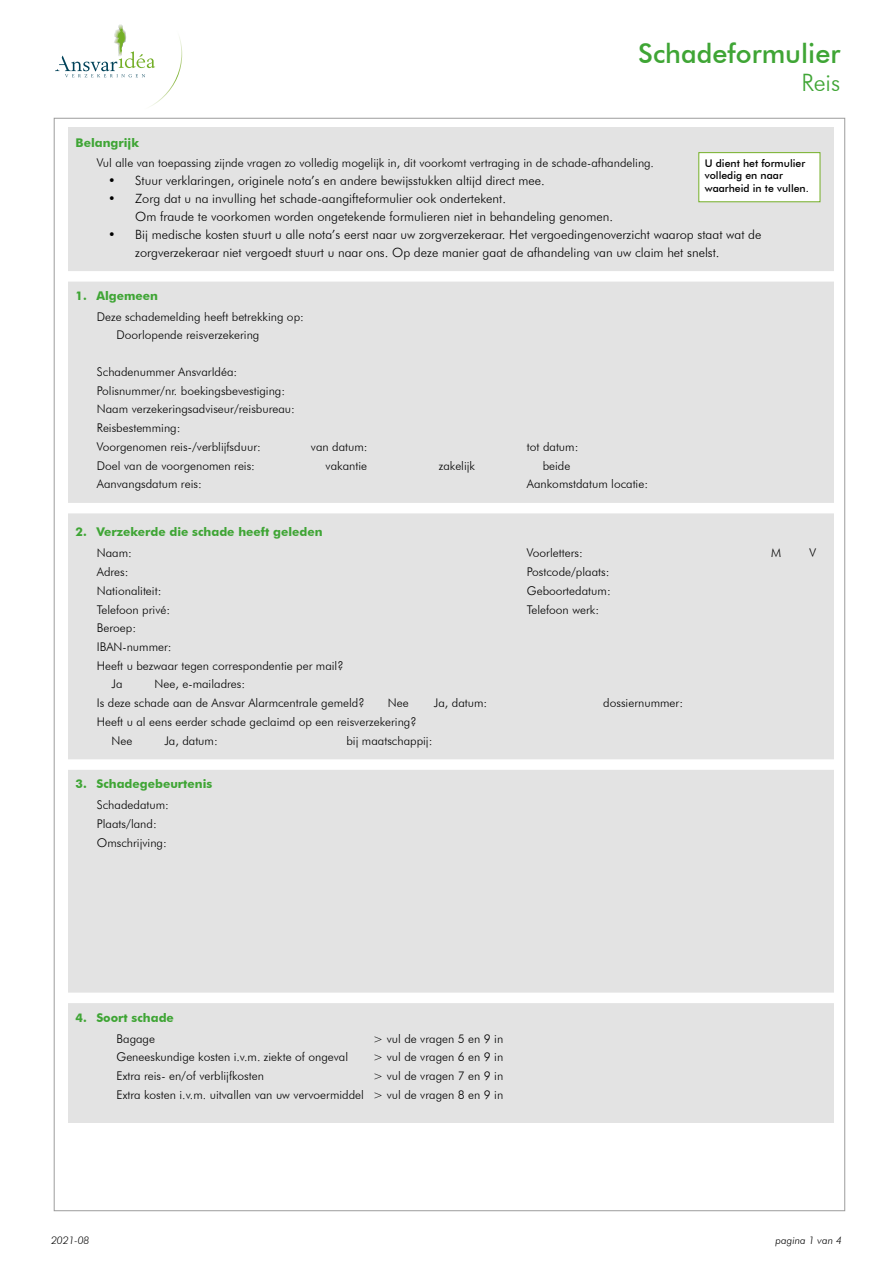
<style>
.page{position:relative;width:893px;height:1263px;background:#fff}
.page>*{position:absolute;margin:0;border:0;box-sizing:border-box;transform-origin:0 0}
.t1{font:500 27px "Futura BT";color:#3fa535}
.t2{font:300 24px "Futura BT";color:#3fa535}
.t3{font:300 12.75px/18px "Futura BT";color:#000}
.t4{font:300 12px/18.8px "Futura BT";color:#000}
.t5{font:700 12px "Futura BT";color:#3fa535}
.t6{font:500 10.5px/12.6px "Futura BT";color:#000}
.t7{font:italic 300 10.5px "Futura BT";color:#000}
</style>
<div class="page">
<div style="left:68px;top:128px;width:765px;height:995px;background:#e3e3e3"></div>
<svg style="left:55px;top:24px;width:127px;height:83px"></svg>
<div style="left:63px;top:271px;width:777px;height:11px;background:#fff"></div>
<div style="left:63px;top:503px;width:777px;height:10px;background:#fff"></div>
<div style="left:63px;top:759px;width:777px;height:11px;background:#fff"></div>
<div style="left:63px;top:993px;width:777px;height:10px;background:#fff"></div>
<div style="left:698px;top:152px;width:122px;height:50px;background:#fff;border:1px solid #74af27"></div>
<h1 class="t1" style="left:638px;top:37px;width:204px">Schadeformulier</h1>
<h2 class="t2" style="left:801px;top:68px;width:40px">Reis</h2>
<p class="t5" style="left:76px;top:136px;width:65px">Belangrijk</p>
<p class="t4" style="left:97px;top:153px;width:559px">Vul alle van toepassing zijnde vragen zo volledig mogelijk in, dit voorkomt vertraging in de schade-afhandeling.</p>
<p class="t3" style="left:108px;top:171px;width:438px">• Stuur verklaringen, originele nota’s en andere bewijsstukken altijd direct mee.</p>
<p class="t3" style="left:135px;top:189px;width:479px;text-indent:-27px">• Zorg dat u na invulling het schade-aangifteformulier ook ondertekent.<br>Om fraude te voorkomen worden ongetekende formulieren niet in behandeling genomen.</p>
<p class="t3" style="left:135px;top:225px;width:628px;text-indent:-27px">• Bij medische kosten stuurt u alle nota’s eerst naar uw zorgverzekeraar. Het vergoedingenoverzicht waarop staat wat de zorgverzekeraar niet vergoedt stuurt u naar ons. Op deze manier gaat de afhandeling van uw claim het snelst.</p>
<p class="t5" style="left:76px;top:289px;width:84px">1. Algemeen</p>
<p class="t4" style="left:117px;top:308px;width:189px;line-height:18px;text-indent:-20px">Deze schademelding heeft betrekking op:<br>Doorlopende reisverzekering</p>
<p class="t4" style="left:97px;top:362px;width:200px">Schadenummer AnsvarIdéa:<br>Polisnummer/nr. boekingsbevestiging:<br>Naam verzekeringsadviseur/reisbureau:<br>Reisbestemming:<br>Voorgenomen reis-/verblijfsduur:</p>
<p class="t6" style="left:705px;top:156px;width:106px">U dient het formulier volledig en naar waarheid in te vullen.</p>
<p class="t4" style="left:311px;top:437px;width:58px">van datum:</p>
<p class="t4" style="left:527px;top:437px;width:53px">tot datum:</p>
<p class="t4" style="left:97px;top:456px;width:160px">Doel van de voorgenomen reis:</p>
<p class="t4" style="left:326px;top:456px;width:43px">vakantie</p>
<p class="t4" style="left:439px;top:456px;width:38px">zakelijk</p>
<p class="t4" style="left:543px;top:456px;width:29px">beide</p>
<p class="t4" style="left:97px;top:475px;width:106px">Aanvangsdatum reis:</p>
<p class="t4" style="left:527px;top:475px;width:123px">Aankomstdatum locatie:</p>
<p class="t5" style="left:76px;top:525px;width:248px">2. Verzekerde die schade heeft geleden</p>
<p class="t4" style="left:97px;top:543px;width:37px">Naam:</p>
<p class="t4" style="left:527px;top:543px;width:57px">Voorletters:</p>
<p class="t4" style="left:771px;top:543px;width:12px">M</p>
<p class="t4" style="left:810px;top:543px;width:8px">V</p>
<p class="t4" style="left:97px;top:562px;width:33px">Adres:</p>
<p class="t4" style="left:527px;top:562px;width:84px">Postcode/plaats:</p>
<p class="t4" style="left:97px;top:581px;width:66px">Nationaliteit:</p>
<p class="t4" style="left:527px;top:581px;width:85px">Geboortedatum:</p>
<p class="t4" style="left:97px;top:600px;width:75px">Telefoon privé:</p>
<p class="t4" style="left:527px;top:600px;width:74px">Telefoon werk:</p>
<p class="t4" style="left:97px;top:618px;width:41px">Beroep:</p>
<p class="t4" style="left:97px;top:637px;width:76px">IBAN-nummer:</p>
<p class="t4" style="left:97px;top:656px;width:248px">Heeft u bezwaar tegen correspondentie per mail?</p>
<p class="t4" style="left:112px;top:675px;width:12px">Ja</p>
<p class="t4" style="left:97px;top:675px;width:269px;text-indent:58px">Nee, e-mailadres:<br>Is deze schade aan de Ansvar Alarmcentrale gemeld?</p>
<p class="t4" style="left:388px;top:693px;width:22px">Nee</p>
<p class="t4" style="left:434px;top:693px;width:55px">Ja, datum:</p>
<p class="t4" style="left:603px;top:693px;width:81px">dossiernummer:</p>
<p class="t4" style="left:112px;top:712px;width:306px;text-indent:-15px">Heeft u al eens eerder schade geclaimd op een reisverzekering?<br>Nee</p>
<p class="t4" style="left:164px;top:731px;width:55px">Ja, datum:</p>
<p class="t4" style="left:346px;top:731px;width:87px">bij maatschappij:</p>
<p class="t5" style="left:76px;top:777px;width:138px">3. Schadegebeurtenis</p>
<p class="t4" style="left:97px;top:795px;width:74px">Schadedatum:<br>Plaats/land:<br>Omschrijving:</p>
<p class="t5" style="left:76px;top:1010px;width:100px">4. Soort schade</p>
<p class="t4" style="left:117px;top:1029px;width:40px">Bagage</p>
<p class="t4" style="left:373px;top:1029px;width:132px">&gt; vul de vragen 5 en 9 in</p>
<p class="t4" style="left:117px;top:1047px;width:233px">Geneeskundige kosten i.v.m. ziekte of ongeval</p>
<p class="t4" style="left:373px;top:1047px;width:132px">&gt; vul de vragen 6 en 9 in</p>
<p class="t4" style="left:117px;top:1066px;width:149px">Extra reis- en/of verblijfkosten</p>
<p class="t4" style="left:117px;top:1066px;width:388px;text-align:right">&gt; vul de vragen 7 en 9 in<br>Extra kosten i.v.m. uitvallen van uw vervoermiddel &gt; vul de vragen 8 en 9 in</p>
<p class="t7" style="left:51px;top:1234px;width:40px">2021-08</p>
<p class="t7" style="left:775px;top:1234px;width:68px">pagina 1 van 4</p>
</div>
